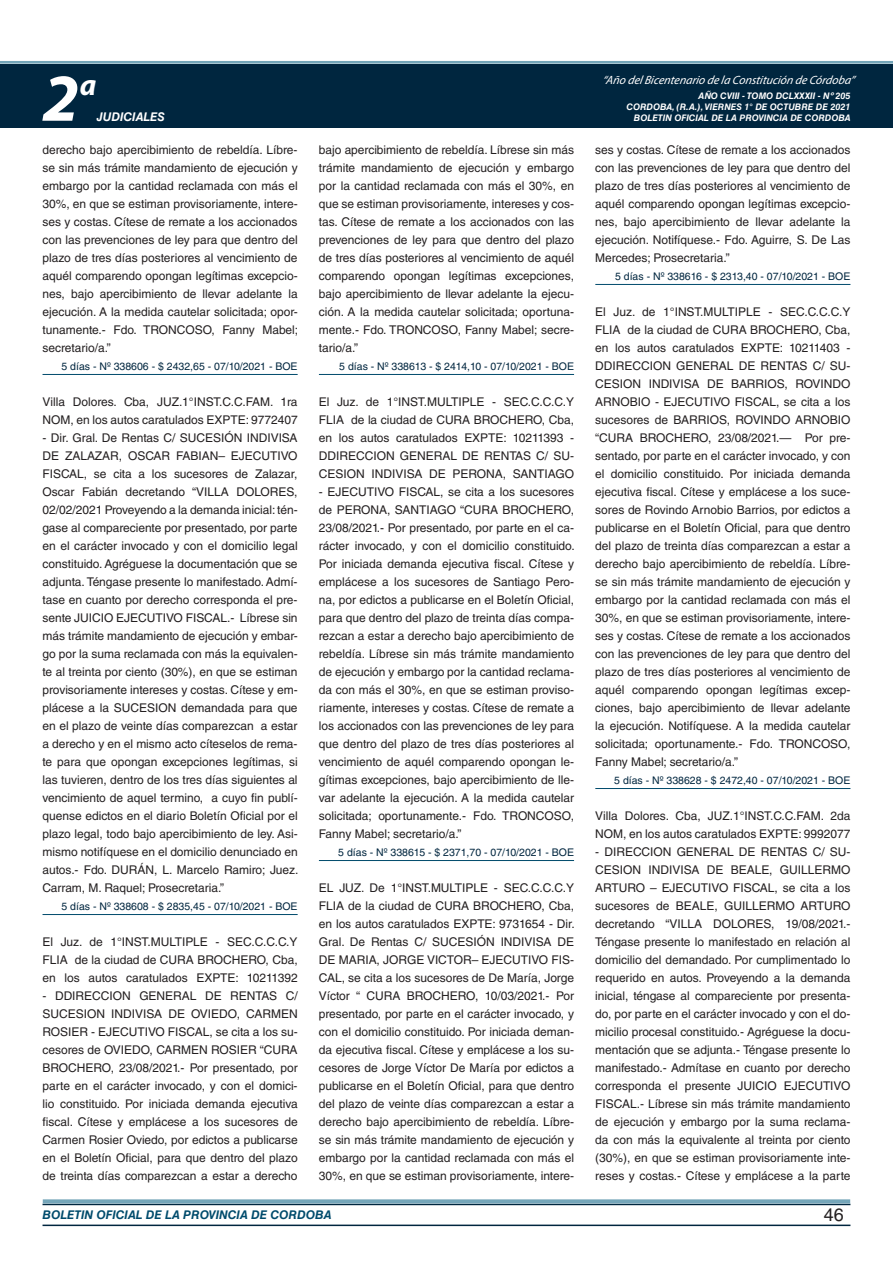
<style>
.page{position:relative;width:893px;height:1263px;background:#fff}
.page>*{position:absolute;margin:0;border:0;box-sizing:border-box;transform-origin:0 0}
.t1{font:italic 700 67.5px "Myriad Pro";color:#fff}
.t2{font:italic 700 30px "Myriad Pro";color:#fff}
.t3{font:18px "Helvetica LT Std";color:#231f20}
.t4{font:12px/18px "Helvetica LT Std";color:#231f20;text-align:justify}
.t5{font:italic 12px "Myriad Pro";color:#fff}
.t6{font:italic 700 12px "Helvetica LT Std";color:#004b6c}
.t7{font:italic 700 12px "Helvetica LT Std";color:#fff}
.t8{font:10.5px "Helvetica LT Std";color:#00263f}
.t9{font:italic 700 9px/10.8px "Helvetica LT Std";color:#fff;text-align:right}
</style>
<div class="page">
<div style="left:0;top:61px;width:893px;height:6px;background:#fff;opacity:.75"></div>
<div style="left:0;top:64px;width:893px;height:64px;background:#00263f"></div>
<hr style="left:43px;top:1224px;width:807px;height:2px;background:#00263f">
<div style="left:42px;top:1198px;width:809px;height:8px;background:#fff;opacity:.75"></div>
<hr style="left:43px;top:374px;width:255px;height:1px;background:#004b6c">
<hr style="left:43px;top:914px;width:255px;height:1px;background:#004b6c">
<hr style="left:319px;top:374px;width:255px;height:1px;background:#004b6c">
<hr style="left:319px;top:860px;width:255px;height:1px;background:#004b6c">
<hr style="left:595px;top:284px;width:255px;height:1px;background:#004b6c">
<hr style="left:595px;top:788px;width:255px;height:1px;background:#004b6c">
<p class="t5" style="left:603px;top:72px;width:254px">“Año delBicentenario de la Constitución de Córdoba”</p>
<h1 class="t1" style="left:43px;top:54px;width:38px">2</h1>
<h2 class="t2" style="left:80px;top:66px;width:18px">a</h2>
<p class="t9" style="left:626px;top:91px;width:225px">AÑO CVIII - TOMO DCLXXXII - Nº 205<br>CORDOBA, (R.A.), VIERNES 1° DE OCTUBRE DE 2021</p>
<p class="t7" style="left:97px;top:110px;width:70px">JUDICIALES</p>
<p class="t9" style="left:634px;top:112px;width:218px">BOLETIN OFICIAL DE LA PROVINCIA DE CORDOBA</p>
<p class="t4" style="left:43px;top:141px;width:257px">derecho bajo apercibimiento de rebeldía. Líbre&shy;se sin más trámite mandamiento de ejecución y embargo por la cantidad reclamada con más el 30%, en que se estiman provisoriamente, intere&shy;ses y costas. Cítese de remate a los accionados con las prevenciones de ley para que dentro del plazo de tres días posteriores al vencimiento de aquél comparendo opongan legítimas excepcio&shy;nes, bajo apercibimiento de llevar adelante la ejecución. A la medida cautelar solicitada; opor&shy;tunamente.- Fdo. TRONCOSO, Fanny Mabel; secretario/a.”</p>
<p class="t8" style="left:61px;top:360px;width:238px">5 días - Nº 338606 - $ 2432,65 - 07/10/2021 - BOE</p>
<p class="t4" style="left:43px;top:393px;width:257px">Villa Dolores. Cba, JUZ.1°INST.C.C.FAM. 1ra<br>NOM, en los autos caratulados EXPTE: 9772407</p>
<p class="t4" style="left:43px;top:429px;width:257px">- Dir. Gral. De Rentas C/ SUCESIÓN INDIVISA DE ZALAZAR, OSCAR FABIAN– EJECUTIVO FISCAL, se cita a los sucesores de Zalazar, Oscar Fabián decretando “VILLA DOLORES, 02/02/2021 Proveyendo a la demanda inicial: tén&shy;gase al compareciente por presentado, por parte en el carácter invocado y con el domicilio legal constituido. Agréguese la documentación que se adjunta. Téngase presente lo manifestado. Admí&shy;tase en cuanto por derecho corresponda el pre&shy;sente JUICIO EJECUTIVO FISCAL.- Líbrese sin más trámite mandamiento de ejecución y embar&shy;go por la suma reclamada con más la equivalen&shy;te al treinta por ciento (30%), en que se estiman provisoriamente intereses y costas. Cítese y em&shy;plácese a la SUCESION demandada para que en el plazo de veinte días comparezcan a estar a derecho y en el mismo acto cíteselos de rema&shy;te para que opongan excepciones legítimas, si las tuvieren, dentro de los tres días siguientes al vencimiento de aquel termino, a cuyo fin publí&shy;quense edictos en el diario Boletín Oficial por el plazo legal, todo bajo apercibimiento de ley. Asi&shy;mismo notifíquese en el domicilio denunciado en autos.- Fdo. DURÁN, L. Marcelo Ramiro; Juez.<br>Carram, M. Raquel; Prosecretaria.”</p>
<p class="t8" style="left:61px;top:900px;width:238px">5 días - Nº 338608 - $ 2835,45 - 07/10/2021 - BOE</p>
<p class="t4" style="left:43px;top:933px;width:257px">El Juz. de 1°INST.MULTIPLE - SEC.C.C.C.Y FLIA de la ciudad de CURA BROCHERO, Cba, en los autos caratulados EXPTE: 10211392</p>
<p class="t4" style="left:43px;top:987px;width:257px">- DDIRECCION GENERAL DE RENTAS C/ SUCESION INDIVISA DE OVIEDO, CARMEN ROSIER - EJECUTIVO FISCAL, se cita a los su&shy;cesores de OVIEDO, CARMEN ROSIER “CURA BROCHERO, 23/08/2021.- Por presentado, por parte en el carácter invocado, y con el domici&shy;lio constituido. Por iniciada demanda ejecutiva fiscal. Cítese y emplácese a los sucesores de Carmen Rosier Oviedo, por edictos a publicarse en el Boletín Oficial, para que dentro del plazo de treinta días comparezcan a estar a derecho</p>
<p class="t4" style="left:319px;top:141px;width:257px">bajo apercibimiento de rebeldía. Líbrese sin más trámite mandamiento de ejecución y embargo por la cantidad reclamada con más el 30%, en que se estiman provisoriamente, intereses y cos&shy;tas. Cítese de remate a los accionados con las prevenciones de ley para que dentro del plazo de tres días posteriores al vencimiento de aquél comparendo opongan legítimas excepciones, bajo apercibimiento de llevar adelante la ejecu&shy;ción. A la medida cautelar solicitada; oportuna&shy;mente.- Fdo. TRONCOSO, Fanny Mabel; secre&shy;tario/a.”</p>
<p class="t8" style="left:339px;top:360px;width:236px">5 días - Nº 338613 - $ 2414,10 - 07/10/2021 - BOE</p>
<p class="t4" style="left:319px;top:393px;width:257px">El Juz. de 1°INST.MULTIPLE - SEC.C.C.C.Y FLIA de la ciudad de CURA BROCHERO, Cba, en los autos caratulados EXPTE: 10211393 - DDIRECCION GENERAL DE RENTAS C/ SU-CESION INDIVISA DE PERONA, SANTIAGO</p>
<p class="t4" style="left:319px;top:483px;width:257px">- EJECUTIVO FISCAL, se cita a los sucesores de PERONA, SANTIAGO “CURA BROCHERO, 23/08/2021.- Por presentado, por parte en el ca&shy;rácter invocado, y con el domicilio constituido.<br>Por iniciada demanda ejecutiva fiscal. Cítese y emplácese a los sucesores de Santiago Pero&shy;na, por edictos a publicarse en el Boletín Oficial, para que dentro del plazo de treinta días compa&shy;rezcan a estar a derecho bajo apercibimiento de rebeldía. Líbrese sin más trámite mandamiento de ejecución y embargo por la cantidad reclama&shy;da con más el 30%, en que se estiman proviso&shy;riamente, intereses y costas. Cítese de remate a los accionados con las prevenciones de ley para que dentro del plazo de tres días posteriores al vencimiento de aquél comparendo opongan le&shy;gítimas excepciones, bajo apercibimiento de lle&shy;var adelante la ejecución. A la medida cautelar solicitada; oportunamente.- Fdo. TRONCOSO, Fanny Mabel; secretario/a.”</p>
<p class="t8" style="left:338px;top:846px;width:237px">5 días - Nº 338615 - $ 2371,70 - 07/10/2021 - BOE</p>
<p class="t4" style="left:319px;top:879px;width:257px">EL JUZ. De 1°INST.MULTIPLE - SEC.C.C.C.Y FLIA de la ciudad de CURA BROCHERO, Cba, en los autos caratulados EXPTE: 9731654 - Dir.<br>Gral. De Rentas C/ SUCESIÓN INDIVISA DE DE MARIA, JORGE VICTOR– EJECUTIVO FIS-CAL, se cita a los sucesores de De María, Jorge Víctor “ CURA BROCHERO, 10/03/2021.- Por presentado, por parte en el carácter invocado, y con el domicilio constituido. Por iniciada deman&shy;da ejecutiva fiscal. Cítese y emplácese a los su&shy;cesores de Jorge Víctor De María por edictos a publicarse en el Boletín Oficial, para que dentro del plazo de veinte días comparezcan a estar a derecho bajo apercibimiento de rebeldía. Líbre&shy;se sin más trámite mandamiento de ejecución y embargo por la cantidad reclamada con más el 30%, en que se estiman provisoriamente, intere-</p>
<p class="t4" style="left:595px;top:141px;width:257px">ses y costas. Cítese de remate a los accionados con las prevenciones de ley para que dentro del plazo de tres días posteriores al vencimiento de aquél comparendo opongan legítimas excepcio&shy;nes, bajo apercibimiento de llevar adelante la ejecución. Notifíquese.- Fdo. Aguirre, S. De Las Mercedes; Prosecretaria.”</p>
<p class="t8" style="left:615px;top:270px;width:237px">5 días - Nº 338616 - $ 2313,40 - 07/10/2021 - BOE</p>
<p class="t4" style="left:595px;top:303px;width:257px">El Juz. de 1°INST.MULTIPLE - SEC.C.C.C.Y FLIA de la ciudad de CURA BROCHERO, Cba, en los autos caratulados EXPTE: 10211403 - DDIRECCION GENERAL DE RENTAS C/ SU-CESION INDIVISA DE BARRIOS, ROVINDO ARNOBIO - EJECUTIVO FISCAL, se cita a los sucesores de BARRIOS, ROVINDO ARNOBIO “CURA BROCHERO, 23/08/2021.— Por pre&shy;sentado, por parte en el carácter invocado, y con el domicilio constituido. Por iniciada demanda ejecutiva fiscal. Cítese y emplácese a los suce&shy;sores de Rovindo Arnobio Barrios, por edictos a publicarse en el Boletín Oficial, para que dentro del plazo de treinta días comparezcan a estar a derecho bajo apercibimiento de rebeldía. Líbre&shy;se sin más trámite mandamiento de ejecución y embargo por la cantidad reclamada con más el 30%, en que se estiman provisoriamente, intere&shy;ses y costas. Cítese de remate a los accionados con las prevenciones de ley para que dentro del plazo de tres días posteriores al vencimiento de aquél comparendo opongan legítimas excep&shy;ciones, bajo apercibimiento de llevar adelante la ejecución. Notifíquese. A la medida cautelar solicitada; oportunamente.- Fdo. TRONCOSO, Fanny Mabel; secretario/a.”</p>
<p class="t8" style="left:614px;top:774px;width:238px">5 días - Nº 338628 - $ 2472,40 - 07/10/2021 - BOE</p>
<p class="t4" style="left:595px;top:807px;width:257px">Villa Dolores. Cba, JUZ.1°INST.C.C.FAM. 2da<br>NOM, en los autos caratulados EXPTE: 9992077</p>
<p class="t4" style="left:595px;top:843px;width:257px">- DIRECCION GENERAL DE RENTAS C/ SU-CESION INDIVISA DE BEALE, GUILLERMO ARTURO – EJECUTIVO FISCAL, se cita a los sucesores de BEALE, GUILLERMO ARTURO decretando “VILLA DOLORES, 19/08/2021.- Téngase presente lo manifestado en relación al domicilio del demandado. Por cumplimentado lo requerido en autos. Proveyendo a la demanda inicial, téngase al compareciente por presenta&shy;do, por parte en el carácter invocado y con el do&shy;micilio procesal constituido.- Agréguese la docu&shy;mentación que se adjunta.- Téngase presente lo manifestado.- Admítase en cuanto por derecho corresponda el presente JUICIO EJECUTIVO FISCAL.- Líbrese sin más trámite mandamiento de ejecución y embargo por la suma reclama&shy;da con más la equivalente al treinta por ciento (30%), en que se estiman provisoriamente inte&shy;reses y costas.- Cítese y emplácese a la parte</p>
<p class="t6" style="left:43px;top:1208px;width:290px">BOLETIN OFICIAL DE LA PROVINCIA DE CORDOBA</p>
<h3 class="t3" style="left:824px;top:1204px;width:22px">46</h3>
</div>
